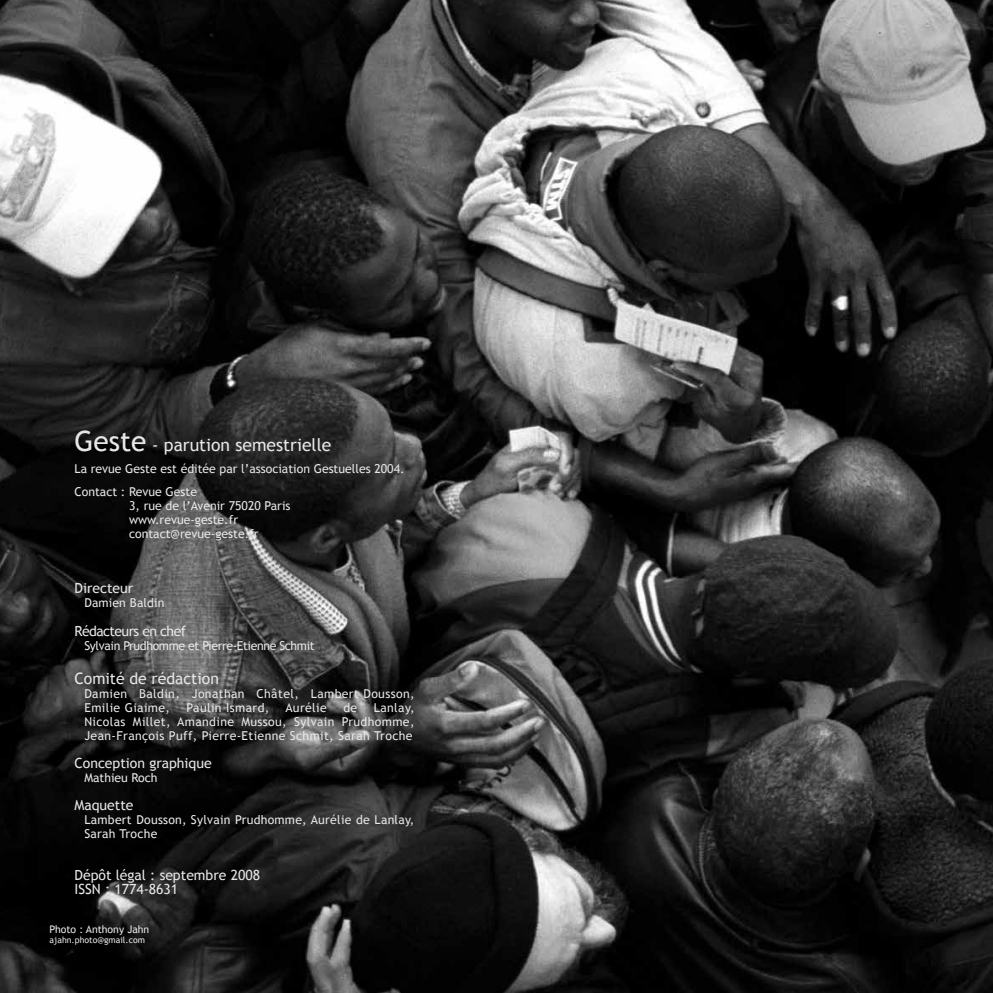
<style>
.page{position:relative;width:993px;height:993px;background:#fff}
.page>*{position:absolute;margin:0;border:0;box-sizing:border-box;transform-origin:0 0}
.t1{font:17.5px "Trebuchet MS";color:#e6e7e8}
.t2{font:15.75px "Trebuchet MS";color:#e6e7e8}
.t3{font:14px/14px "Trebuchet MS";color:#e6e7e8}
.t4{font:14px "Trebuchet MS";letter-spacing:-.04em;color:#e6e7e8}
.t5{font:12.25px/14px "Trebuchet MS";letter-spacing:.01em;color:#e6e7e8}
.t6{font:12.25px/14px "Trebuchet MS";letter-spacing:.03em;color:#e6e7e8}
.t7{font:12.25px "Trebuchet MS";letter-spacing:-.03em;color:#e6e7e8}
.t8{font:10.5px "Trebuchet MS";color:#e6e7e8}
.t9{font:8.75px "Trebuchet MS";color:#e6e7e8}
.s1{font-size:28px}
</style>
<div class="page">
<img style="left:0;top:0;width:992px;height:992px">
<h1 class="t1" style="left:74px;top:434px;width:258px"><span class="s1">Geste</span> - parution semestrielle</h1>
<p class="t5" style="left:74px;top:458px;width:331px;line-height:22.4px">La revue Geste est éditée par l’association Gestuelles 2004.<br>Contact : Revue Geste</p>
<p class="t5" style="left:129px;top:498px;width:163px">3, rue de l’Avenir 75020 Paris www.revue-geste.fr contact@revue-geste.fr</p>
<p class="t3" style="left:74px;top:580px;width:60px">Directeur</p>
<p class="t5" style="left:84px;top:595px;width:82px">Damien Baldin</p>
<p class="t4" style="left:74px;top:622px;width:113px">Rédacteurs en chef</p>
<p class="t7" style="left:84px;top:638px;width:232px">Sylvain Prudhomme et Pierre-Etienne Schmit</p>
<p class="t2" style="left:74px;top:668px;width:146px">Comité de rédaction</p>
<p class="t6" style="left:84px;top:686px;width:331px">Damien Baldin, Jonathan Châtel, Lambert Dousson,<br>Emilie Giaime,</p>
<p class="t6" style="left:186px;top:700px;width:84px">Paulin Ismard,</p>
<p class="t6" style="left:285px;top:700px;width:43px">Aurélie</p>
<p class="t5" style="left:343px;top:700px;width:15px">de</p>
<p class="t5" style="left:84px;top:700px;width:331px;text-align:justify;text-indent:289px">Lanlay, Nicolas Millet, Amandine Mussou, Sylvain Prudhomme, Jean-François Puff, Pierre-Etienne Schmit, Sarah Troche</p>
<p class="t3" style="left:74px;top:755px;width:139px">Conception graphique</p>
<p class="t5" style="left:84px;top:770px;width:75px">Mathieu Roch</p>
<p class="t3" style="left:74px;top:797px;width:61px">Maquette</p>
<p class="t5" style="left:84px;top:812px;width:331px">Lambert Dousson, Sylvain Prudhomme, Aurélie de Lanlay,<br>Sarah Troche</p>
<p class="t3" style="left:74px;top:867px;width:187px">Dépôt légal : septembre 2008<br>ISSN : 1774-8631</p>
<p class="t8" style="left:50px;top:922px;width:101px">Photo : Anthony Jahn</p>
<p class="t9" style="left:50px;top:934px;width:97px">ajahn.photo@gmail.com</p>
</div>
